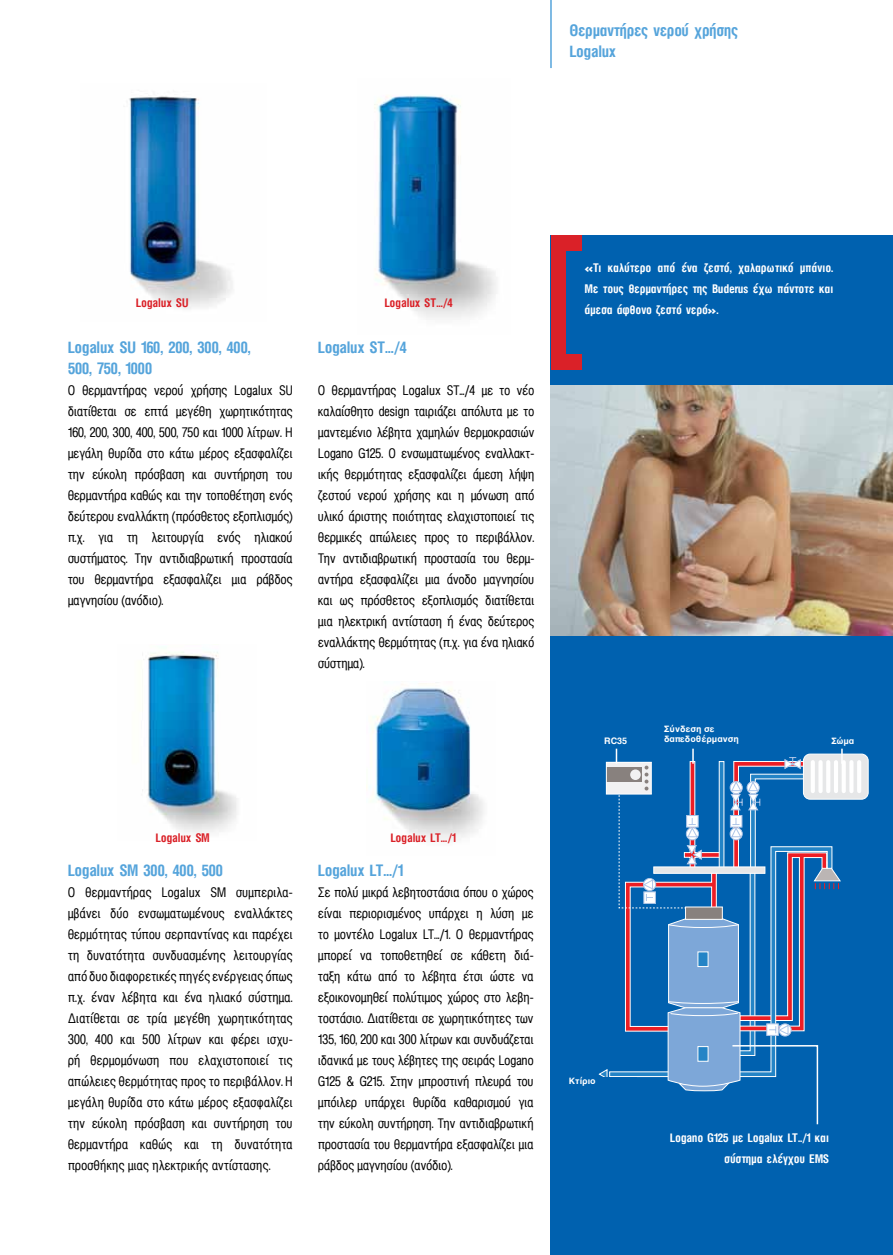
<style>
.page{position:relative;width:893px;height:1255px;background:#fff}
.page>*{position:absolute;margin:0;border:0;box-sizing:border-box;transform-origin:0 0}
.t1{font:700 18px/21px "Mg Helvetica Cond UC Pol";letter-spacing:-.01em;color:#55a4db}
.t2{font:15px/21px "Mg Helvetica Cond UC Pol";color:#000;text-align:justify}
.t3{font:700 13.5px/21px "Mg Helvetica Cond UC Pol";color:#fff;text-align:justify}
.t4{font:700 13.5px "Mg Helvetica Cond UC Pol";color:#da2128}
.t5{font:700 9px/10.8px "Helvetica";color:#fff}
</style>
<div class="page">
<div style="left:551px;top:235px;width:342px;height:1019px;background:#0061af"></div>
<hr style="left:550px;top:0;width:2px;height:68px;background:#55a4db">
<img style="left:551px;top:385px;width:342px;height:250px">
<div style="left:551px;top:235px;width:15px;height:134px;background:#da2128"></div>
<div style="left:551px;top:235px;width:31px;height:16px;background:#da2128"></div>
<div style="left:551px;top:354px;width:31px;height:16px;background:#da2128"></div>
<svg style="left:598px;top:1069px;width:10px;height:7px"></svg>
<div style="left:803px;top:754px;width:65px;height:45px;background:#e6e7e8;border-radius:7px"></div>
<div style="left:803px;top:753px;width:66px;height:46px;border:1px solid #fff;border-radius:7px"></div>
<hr style="left:842px;top:762px;width:4px;height:29px;background:#fff">
<hr style="left:849px;top:762px;width:4px;height:29px;background:#fff">
<hr style="left:857px;top:762px;width:4px;height:29px;background:#fff">
<div style="left:606px;top:762px;width:45px;height:32px;background:#f1f1f2"></div>
<div style="left:606px;top:767px;width:36px;height:15px;background:#88817e"></div>
<div style="left:606px;top:761px;width:46px;height:33px;border:1px solid #fff"></div>
<svg style="left:616px;top:748px;width:227px;height:377px"></svg>
<img style="left:129px;top:96px;width:104px;height:213px">
<img style="left:142px;top:651px;width:95px;height:182px">
<img style="left:374px;top:95px;width:122px;height:223px">
<img style="left:369px;top:683px;width:115px;height:157px">
<p class="t1" style="left:570px;top:19px;width:170px">Θερμαντήρες νερού χρήσης<br>Logalux</p>
<p class="t4" style="left:136px;top:296px;width:54px">Logalux SU</p>
<p class="t1" style="left:68px;top:336px;width:184px">Logalux SU 160, 200, 300, 400,<br>500, 750, 1000</p>
<p class="t2" style="left:68px;top:380px;width:226px">Ο θερμαντήρας νερού χρήσης Logalux SU διατίθεται σε επτά μεγέθη χωρητικότητας 160, 200, 300, 400, 500, 750 και 1000 λίτρων. Η μεγάλη θυρίδα στο κάτω μέρος εξασφαλίζει την εύκολη πρόσβαση και συντήρηση του θερμαντήρα καθώς και την τοποθέτηση ενός δεύτερου εναλλάκτη (πρόσθετος εξοπλισμός) π.χ. για τη λειτουργία ενός ηλιακού συστήματος. Την αντιδιαβρωτική προστασία του θερμαντήρα εξασφαλίζει μια ράβδος μαγνησίου (ανόδιο).</p>
<p class="t4" style="left:385px;top:296px;width:70px">Logalux ST…/4</p>
<p class="t1" style="left:318px;top:336px;width:90px">Logalux ST…/4</p>
<p class="t2" style="left:318px;top:380px;width:218px">Ο θερμαντήρας Logalux ST…/4 με το νέο καλαίσθητο design ταιριάζει απόλυτα με το μαντεμένιο λέβητα χαμηλών θερμοκρασιών Logano G125. Ο ενσωματωμένος εναλλακτ&shy;ικής θερμότητας εξασφαλίζει άμεση λήψη ζεστού νερού χρήσης και η μόνωση από υλικό άριστης ποιότητας ελαχιστοποιεί τις θερμικές απώλειες προς το περιβάλλον.<br>Την αντιδιαβρωτική προστασία του θερμ&shy;αντήρα εξασφαλίζει μια άνοδο μαγνησίου και ως πρόσθετος εξοπλισμός διατίθεται μια ηλεκτρική αντίσταση ή ένας δεύτερος εναλλάκτης θερμότητας (π.χ. για ένα ηλιακό σύστημα).</p>
<p class="t4" style="left:156px;top:830px;width:55px">Logalux SM</p>
<p class="t1" style="left:68px;top:858px;width:157px">Logalux SM 300, 400, 500</p>
<p class="t2" style="left:68px;top:881px;width:226px">Ο θερμαντήρας Logalux SM συμπεριλα&shy;μβάνει δύο ενσωματωμένους εναλλάκτες θερμότητας τύπου σερπαντίνας και παρέχει τη δυνατότητα συνδυασμένης λειτουργίας από δυο διαφορετικές πηγές ενέργειας όπως π.χ. έναν λέβητα και ένα ηλιακό σύστημα.<br>Διατίθεται σε τρία μεγέθη χωρητικότητας 300, 400 και 500 λίτρων και φέρει ισχυ&shy;ρή θερμομόνωση που ελαχιστοποιεί τις απώλειες θερμότητας προς το περιβάλλον. Η μεγάλη θυρίδα στο κάτω μέρος εξασφαλίζει την εύκολη πρόσβαση και συντήρηση του θερμαντήρα καθώς και τη δυνατότητα προσθήκης μιας ηλεκτρικής αντίστασης.</p>
<p class="t4" style="left:391px;top:830px;width:67px">Logalux LT…/1</p>
<p class="t1" style="left:318px;top:858px;width:86px">Logalux LT…/1</p>
<p class="t2" style="left:318px;top:881px;width:217px">Σε πολύ μικρά λεβητοστάσια όπου ο χώρος είναι περιορισμένος υπάρχει η λύση με το μοντέλο Logalux LT.../1. O θερμαντήρας μπορεί να τοποθετηθεί σε κάθετη διά&shy;ταξη κάτω από το λέβητα έτσι ώστε να εξοικονομηθεί πολύτιμος χώρος στο λεβη&shy;τοστάσιο. Διατίθεται σε χωρητικότητες των 135, 160, 200 και 300 λίτρων και συνδυάζεται ιδανικά με τους λέβητες της σειράς Logano G125 &amp; G215. Στην μπροστινή πλευρά του μπόιλερ υπάρχει θυρίδα καθαρισμού για την εύκολη συντήρηση. Την αντιδιαβρωτική προστασία του θερμαντήρα εξασφαλίζει μια ράβδος μαγνησίου (ανόδιο).</p>
<p class="t3" style="left:585px;top:257px;width:250px">«Τι καλύτερο από ένα ζεστό, χαλαρωτικό μπάνιο.<br>Με τους θερμαντήρες της Buderus έχω πάντοτε και άμεσα άφθονο ζεστό νερό».</p>
<p class="t5" style="left:604px;top:735px;width:25px">RC35</p>
<p class="t5" style="left:664px;top:723px;width:76px">Σύνδεση σε δαπεδοθέρμανση</p>
<p class="t5" style="left:831px;top:735px;width:24px">Σώμα</p>
<p class="t5" style="left:569px;top:1075px;width:29px">Κτίριο</p>
<p class="t3" style="left:670px;top:1126px;width:160px;text-align:right">Logano G125 με Logalux LT../1 και σύστημα ελέγχου EMS</p>
</div>
